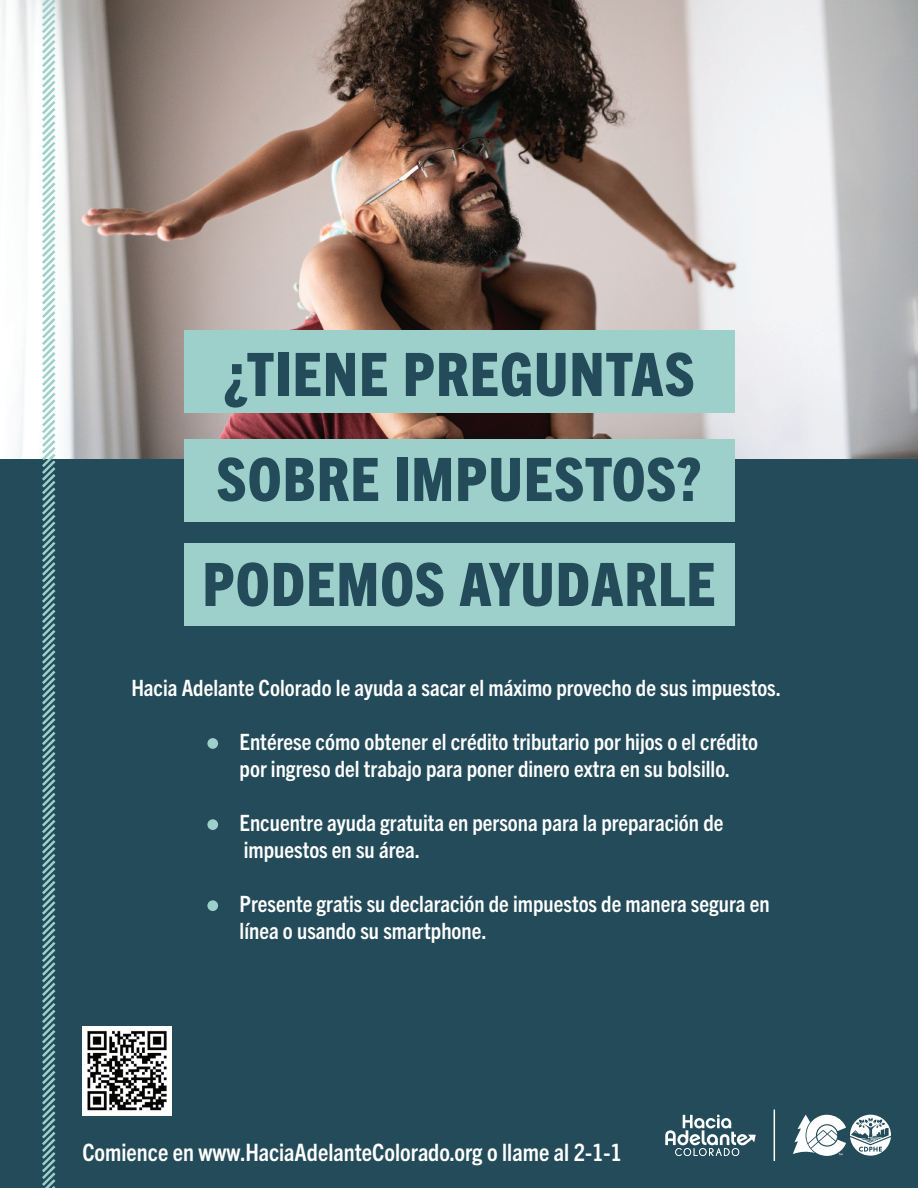
<style>
.page{position:relative;width:918px;height:1188px;background:#fff}
.page>*{position:absolute;margin:0;border:0;box-sizing:border-box;transform-origin:0 0}
.t1{font:800 condensed 60px/105px "Trade Gothic Next LT Pro";letter-spacing:.02em;color:#234b59;text-align:center}
.t2{font:700 condensed 24px "Trade Gothic Next LT Pro";color:#fff}
.t3{font:700 condensed 22.5px/27px "Trade Gothic Next LT Pro";color:#fff}
</style>
<div class="page">
<img style="left:0;top:0;width:918px;height:459px">
<div style="left:0;top:459px;width:918px;height:729px;background:#234b59"></div>
<div style="left:184px;top:330px;width:550px;height:83px;background:#9ed0cb"></div>
<div style="left:184px;top:439px;width:550px;height:83px;background:#9ed0cb"></div>
<div style="left:184px;top:543px;width:550px;height:83px;background:#9ed0cb"></div>
<svg style="left:39px;top:0;width:19px;height:1188px"></svg>
<svg style="left:665px;top:1115px;width:91px;height:41px"></svg>
<svg style="left:793px;top:1115px;width:98px;height:41px"></svg>
<hr style="left:774px;top:1110px;width:1px;height:51px;background:#fff">
<div style="left:207px;top:738px;width:11px;height:11px;background:#9ed0cb;border-radius:50%"></div>
<div style="left:207px;top:819px;width:11px;height:11px;background:#9ed0cb;border-radius:50%"></div>
<div style="left:207px;top:900px;width:11px;height:11px;background:#9ed0cb;border-radius:50%"></div>
<img style="left:82px;top:1026px;width:90px;height:89px">
<h1 class="t1" style="left:202px;top:318px;width:515px">¿TIENE PREGUNTAS<br>SOBRE IMPUESTOS?<br>PODEMOS AYUDARLE</h1>
<p class="t3" style="left:132px;top:673px;width:651px">Hacia Adelante Colorado le ayuda a sacar el máximo provecho de sus impuestos.</p>
<p class="t3" style="left:240px;top:727px;width:520px">Entérese cómo obtener el crédito tributario por hijos o el crédito por ingreso del trabajo para poner dinero extra en su bolsillo.</p>
<p class="t3" style="left:240px;top:808px;width:485px">Encuentre ayuda gratuita en persona para la preparación de impuestos en su área.</p>
<p class="t3" style="left:240px;top:889px;width:532px">Presente gratis su declaración de impuestos de manera segura en línea o usando su smartphone.</p>
<p class="t2" style="left:82px;top:1136px;width:541px">Comience en www.HaciaAdelanteColorado.org o llame al 2-1-1</p>
</div>
